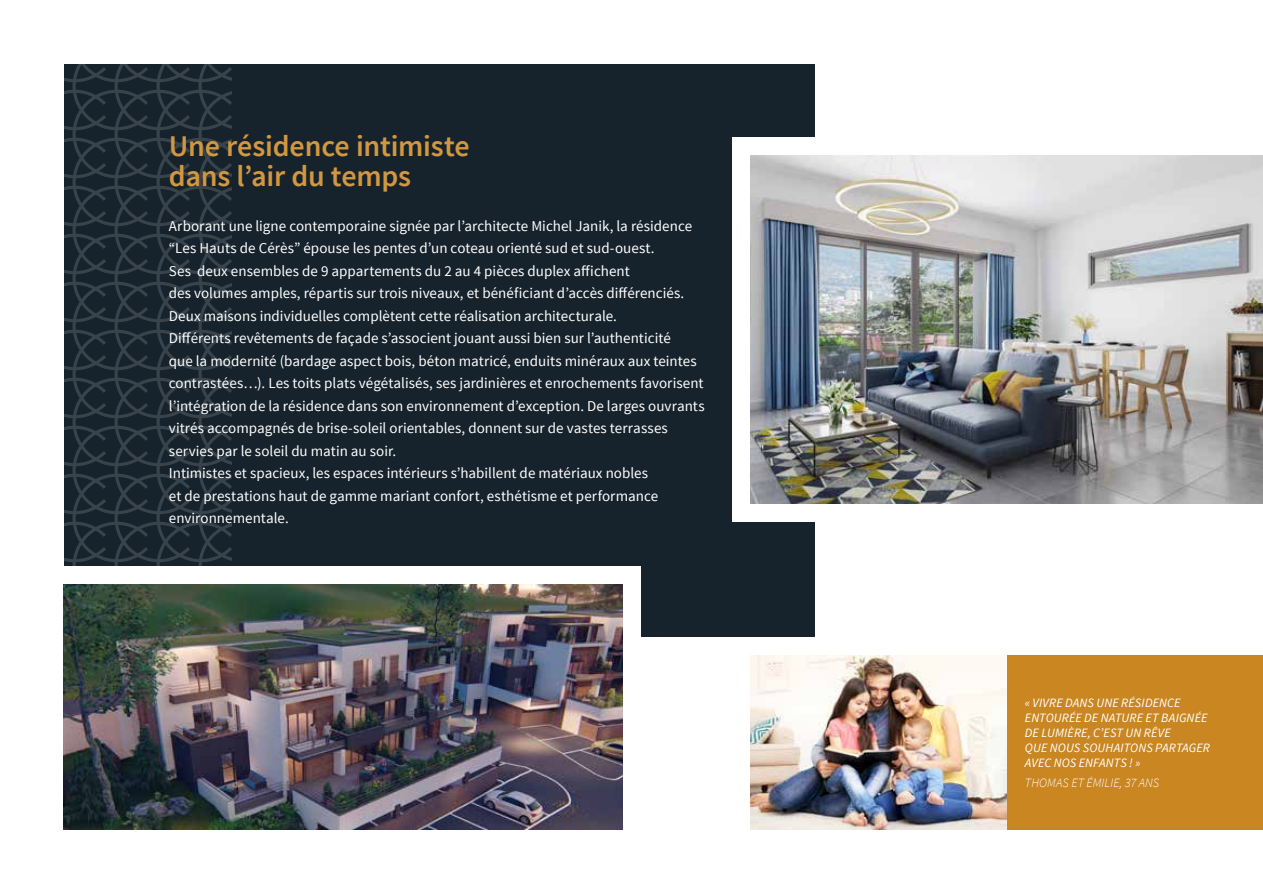
<style>
.page{position:relative;width:1263px;height:893px;background:#fff}
.page>*{position:absolute;margin:0;border:0;box-sizing:border-box;transform-origin:0 0}
.t1{font:600 30px/30px "Source Sans Pro";letter-spacing:-.01em;color:#d29741}
.t2{font:15px/22.5px "Source Sans Pro";letter-spacing:.005em;color:#fff}
.t3{font:italic 12.75px/15px "Source Sans Pro";letter-spacing:.01em;color:#fff}
.t4{font:italic 300 12.75px "Source Sans Pro";letter-spacing:.01em;color:#fff}
</style>
<div class="page">
<div style="left:1007px;top:655px;width:256px;height:174px;background:#c98621"></div>
<div style="left:64px;top:64px;width:751px;height:572px;background:#16232c"></div>
<svg style="left:64px;top:64px;width:168px;height:502px"></svg>
<div style="left:733px;top:138px;width:274px;height:384px;background:#fff"></div>
<div style="left:44px;top:566px;width:596px;height:314px;background:#fff"></div>
<img style="left:751px;top:655px;width:256px;height:174px">
<img style="left:751px;top:156px;width:512px;height:348px">
<img style="left:64px;top:584px;width:558px;height:245px">
<h1 class="t1" style="left:169px;top:132px;width:302px">Une résidence intimiste dans l’air du temps</h1>
<p class="t2" style="left:169px;top:215px;width:537px">Arborant une ligne contemporaine signée par l’architecte Michel Janik, la résidence “Les Hauts de Cérès” épouse les pentes d’un coteau orienté sud et sud-ouest.<br>Ses deux ensembles de 9 appartements du 2 au 4 pièces duplex affichent<br>des volumes amples, répartis sur trois niveaux, et bénéficiant d’accès différenciés.<br>Deux maisons individuelles complètent cette réalisation architecturale.<br>Différents revêtements de façade s’associent jouant aussi bien sur l’authenticité<br>que la modernité (bardage aspect bois, béton matricé, enduits minéraux aux teintes contrastées…). Les toits plats végétalisés, ses jardinières et enrochements favorisent l’intégration de la résidence dans son environnement d’exception. De larges ouvrants vitrés accompagnés de brise-soleil orientables, donnent sur de vastes terrasses servies par le soleil du matin au soir.<br>Intimistes et spacieux, les espaces intérieurs s’habillent de matériaux nobles<br>et de prestations haut de gamme mariant confort, esthétisme et performance environnementale.</p>
<p class="t3" style="left:1025px;top:696px;width:186px">« VIVRE DANS UNE RÉSIDENCE<br>ENTOURÉE DE NATURE ET BAIGNÉE<br>DE LUMIÈRE, C’EST UN RÊVE<br>QUE NOUS SOUHAITONS PARTAGER<br>AVEC NOS ENFANTS ! »</p>
<p class="t4" style="left:1025px;top:775px;width:136px">THOMAS ET ÉMILIE, 37 ANS</p>
</div>
